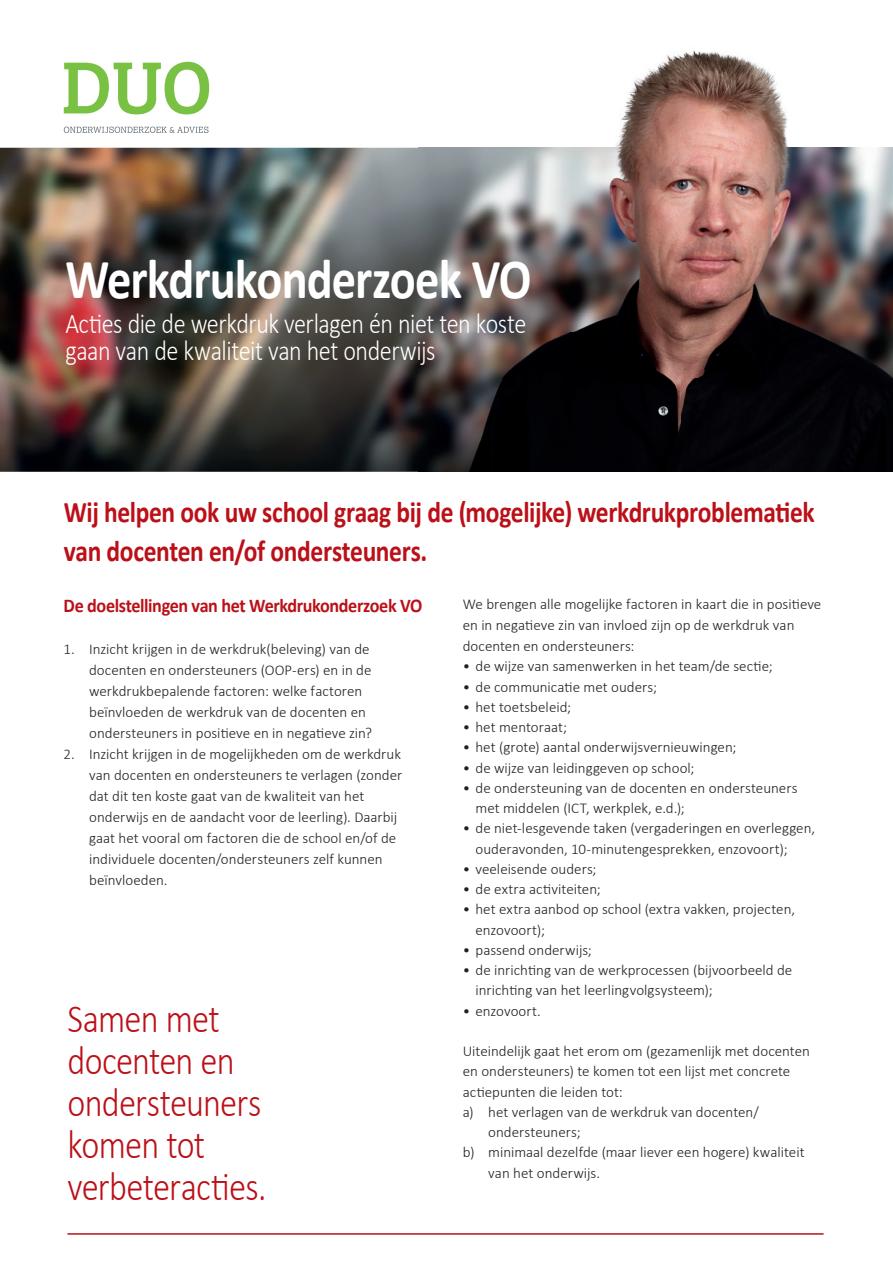
<style>
.page{position:relative;width:893px;height:1263px;background:#fff}
.page>*{position:absolute;margin:0;border:0;box-sizing:border-box;transform-origin:0 0}
.t1{font:700 57px "Calibri";letter-spacing:-.02em;color:#fff;scale:.85 1}
.t2{font:300 40.5px/42px "Calibri";letter-spacing:-.02em;color:#bb1018;scale:.85 1}
.t3{font:700 30px/39px "Calibri";letter-spacing:-.015em;color:#bb1018;scale:.85 1}
.t4{font:300 28.5px/27px "Calibri";letter-spacing:-.02em;color:#fff;scale:.85 1}
.t5{font:700 19.5px "Calibri";letter-spacing:-.025em;color:#bb1018;scale:.93 1}
.t6{font:300 15px/21px "Calibri";color:#231f20}
</style>
<div class="page">
<img style="left:0;top:148px;width:418px;height:324px">
<svg style="left:64px;top:127px;width:145px;height:6px"></svg>
<svg style="left:64px;top:62px;width:145px;height:52px"></svg>
<img style="left:418px;top:50px;width:475px;height:422px">
<hr style="left:68px;top:1233px;width:756px;height:2px;background:#bb1018">
<h1 class="t1" style="left:65px;top:243px;width:550px">Werkdrukonderzoek VO</h1>
<h3 class="t4" style="left:65px;top:308px;width:544px">Acties die de werkdruk verlagen én niet ten koste gaan van de kwaliteit van het onderwijs</h3>
<h3 class="t3" style="left:64px;top:493px;width:885px">Wij helpen ook uw school graag bij de (mogelijke) werkdrukproblematiek van docenten en/of ondersteuners.</h3>
<h3 class="t5" style="left:64px;top:593px;width:387px">De doelstellingen van het Werkdrukonderzoek VO</h3>
<p class="t6" style="left:89px;top:638px;width:284px;text-indent:-26px">1. Inzicht krijgen in de werkdruk(beleving) van de docenten en ondersteuners (OOP-ers) en in de werkdrukbepalende factoren: welke factoren beïnvloeden de werkdruk van de docenten en ondersteuners in positieve en in negatieve zin?</p>
<p class="t6" style="left:89px;top:743px;width:315px;text-indent:-26px">2. Inzicht krijgen in de mogelijkheden om de werkdruk van docenten en ondersteuners te verlagen (zonder dat dit ten koste gaat van de kwaliteit van het onderwijs en de aandacht voor de leerling). Daarbij gaat het vooral om factoren die de school en/of de individuele docenten/ondersteuners zelf kunnen beïnvloeden.</p>
<h2 class="t2" style="left:68px;top:995px;width:236px">Samen met docenten en ondersteuners komen tot verbeteracties.</h2>
<p class="t6" style="left:463px;top:593px;width:360px">We brengen alle mogelijke factoren in kaart die in positieve en in negatieve zin van invloed zijn op de werkdruk van docenten en ondersteuners:</p>
<p class="t6" style="left:463px;top:655px;width:312px">• de wijze van samenwerken in het team/de sectie;</p>
<p class="t6" style="left:463px;top:675px;width:196px">• de communicatie met ouders;</p>
<p class="t6" style="left:463px;top:696px;width:110px">• het toetsbeleid;</p>
<p class="t6" style="left:463px;top:716px;width:106px">• het mentoraat;</p>
<p class="t6" style="left:463px;top:736px;width:275px">• het (grote) aantal onderwijsvernieuwingen;</p>
<p class="t6" style="left:463px;top:756px;width:233px">• de wijze van leidinggeven op school;</p>
<p class="t6" style="left:475px;top:777px;width:323px;line-height:20.2px;text-indent:-13px">• de ondersteuning van de docenten en ondersteuners met middelen (ICT, werkplek, e.d.);</p>
<p class="t6" style="left:475px;top:817px;width:341px;line-height:20.2px;text-indent:-13px">• de niet-lesgevende taken (vergaderingen en overleggen, ouderavonden, 10-minutengesprekken, enzovoort);</p>
<p class="t6" style="left:463px;top:858px;width:135px">• veeleisende ouders;</p>
<p class="t6" style="left:463px;top:878px;width:139px">• de extra activiteiten;</p>
<p class="t6" style="left:475px;top:898px;width:321px;line-height:20.2px;text-indent:-13px">• het extra aanbod op school (extra vakken, projecten, enzovoort);</p>
<p class="t6" style="left:463px;top:939px;width:131px">• passend onderwijs;</p>
<p class="t6" style="left:475px;top:959px;width:318px;line-height:20.2px;text-indent:-13px">• de inrichting van de werkprocessen (bijvoorbeeld de inrichting van het leerlingvolgsysteem);</p>
<p class="t6" style="left:463px;top:999px;width:80px">• enzovoort.</p>
<p class="t6" style="left:463px;top:1040px;width:349px">Uiteindelijk gaat het erom om (gezamenlijk met docenten</p>
<p class="t6" style="left:463px;top:1060px;width:329px">en ondersteuners) te komen tot een lijst met concrete</p>
<p class="t6" style="left:463px;top:1080px;width:162px">actiepunten die leiden tot:</p>
<p class="t6" style="left:463px;top:1101px;width:298px">a) het verlagen van de werkdruk van docenten/</p>
<p class="t6" style="left:488px;top:1121px;width:94px">ondersteuners;</p>
<p class="t6" style="left:463px;top:1141px;width:343px">b) minimaal dezelfde (maar liever een hogere) kwaliteit</p>
<p class="t6" style="left:488px;top:1161px;width:113px">van het onderwijs.</p>
</div>
